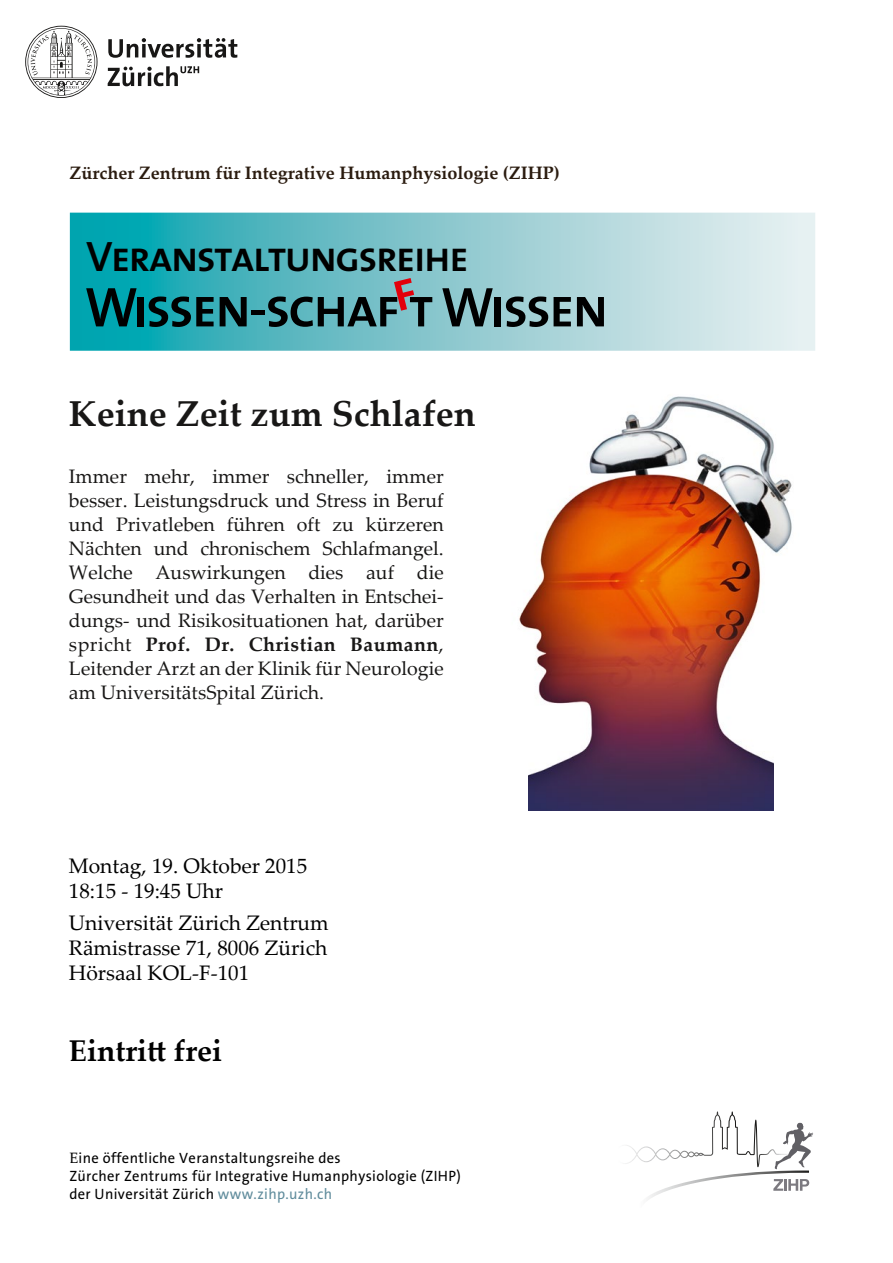
<style>
.page{position:relative;width:893px;height:1263px;background:#fff}
.page>*{position:absolute;margin:0;border:0;box-sizing:border-box;transform-origin:0 0}
.t1{font:56.55px "The Sans Semi Bold Caps";letter-spacing:-.045em;color:#000}
.t2{font:42.75px "The Sans Semi Bold Caps";letter-spacing:-.045em;color:#000}
.t3{font:700 36px "Palatino Linotype";color:#181716}
.t4{font:700 30px "Palatino Linotype";color:#000}
.t5{font:21px/25.2px "Palatino Linotype";color:#000}
.t6{font:19.5px/24px "Palatino Linotype";color:#181716;text-align:justify}
.t7{font:700 18px "Palatino Linotype";color:#2b1c10}
.t8{font:15px/18px "The Sans B5 Plain";letter-spacing:.025em;color:#000}
.s1{font-weight:700}
.s2{font-family:"Palatino Linotype"}
.s3{color:#608c9c}
</style>
<div class="page">
<svg style="left:70px;top:213px;width:745px;height:138px;background:#7fc8ce"></svg>
<svg style="left:25px;top:26px;width:212px;height:72px"></svg>
<svg style="left:625px;top:1111px;width:188px;height:89px"></svg>
<img style="left:519px;top:396px;width:273px;height:415px">
<div style="left:451px;top:749px;width:77px;height:144px;background:#fff"></div>
<div style="left:774px;top:752px;width:49px;height:98px;background:#fff"></div>
<svg style="left:394px;top:278px;width:24px;height:33px"></svg>
<p class="t7" style="left:69px;top:160px;width:492px">Zürcher Zentrum für Integrative Humanphysiologie (ZIHP)</p>
<h2 class="t2" style="left:86px;top:221px;width:384px">Veranstaltungsreihe</h2>
<h1 class="t1" style="left:84px;top:260px;width:526px">Wissen-schaf t Wissen</h1>
<h3 class="t3" style="left:69px;top:388px;width:408px">Keine Zeit zum Schlafen</h3>
<p class="t6" style="left:69px;top:464px;width:376px">Immer mehr, immer schneller, immer besser. Leistungsdruck und Stress in Beruf und Privatleben führen oft zu kürzeren Nächten und chronischem Schlafmangel.<br>Welche Auswirkungen dies auf die Gesundheit und das Verhalten in Entschei&shy;dungs- und Risikosituationen hat, darüber spricht <span class="s1">Prof. Dr. Christian Baumann</span>, Leitender Arzt an der Klinik für Neurologie am UniversitätsSpital Zürich.</p>
<p class="t5" style="left:69px;top:852px;width:240px">Montag, 19. Oktober 2015<br>18:15 - 19:45 Uhr</p>
<p class="t5" style="left:69px;top:909px;width:261px;text-align:justify">Universität Zürich Zentrum Rämistrasse 71, 8006 Zürich Hörsaal KOL-F-101</p>
<h3 class="t4" style="left:69px;top:1029px;width:154px">Eintritt frei</h3>
<p class="t8" style="left:69px;top:1149px;width:393px"><span class="s2">E</span>ine öffentliche Veranstaltungsreihe des<br>Zürcher Zentrums für Integrative Humanphysiologie (ZIHP) der Universität Zürich <span class="s3">www.zihp.uzh.ch</span></p>
</div>
